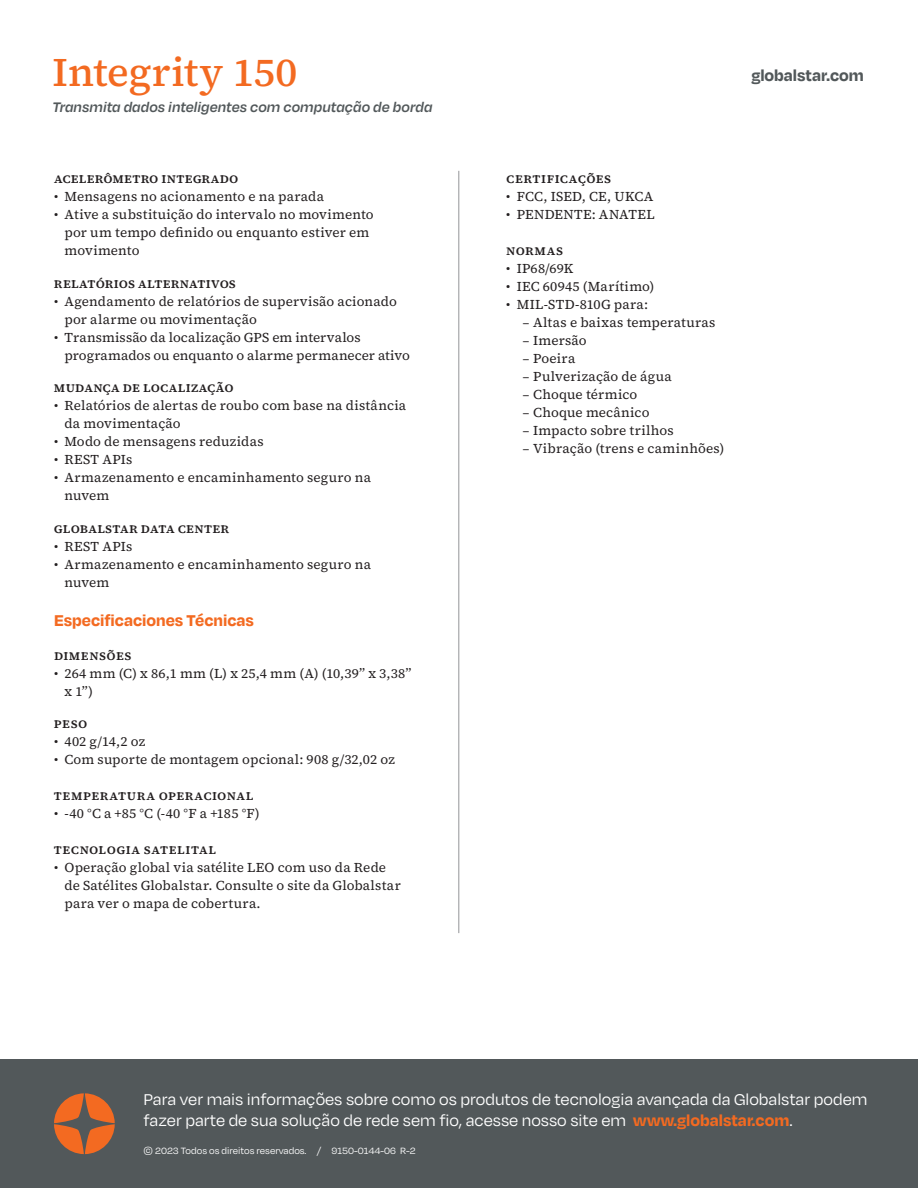
<style>
.page{position:relative;width:918px;height:1188px;background:#fff}
.page>*{position:absolute;margin:0;border:0;box-sizing:border-box;transform-origin:0 0}
.t1{font:500 40.5px "Source Serif 4";color:#f36a21}
.t2{font:18px/21px "Degular";color:#fff}
.t3{font:700 18px "Degular";color:#f36a21}
.t4{font:700 18px "Degular";color:#52585a}
.t5{font:italic 600 15.9px "Degular";letter-spacing:.005em;color:#52585a}
.t6{font:13.5px/18px "Source Serif 4";letter-spacing:.01em;color:#231f20}
.t7{font:600 13.5px "Source Serif 4";letter-spacing:.02em;color:#231f20}
.t8{font:600 13.5px "Source Serif 4";letter-spacing:.04em;color:#231f20}
.t9{font:10.5px "Degular";color:#fff}
.s1{font-family:"Degular"}
.s2{font-weight:700;color:#f36a21}
.s3{font-style:italic}
</style>
<div class="page">
<div style="left:0;top:1059px;width:918px;height:129px;background:#52585a"></div>
<svg style="left:54px;top:1093px;width:61px;height:61px"></svg>
<hr style="left:459px;top:171px;width:1px;height:762px;background:#939598">
<p class="t1" style="left:52px;top:45px;width:246px">Integrity 150</p>
<p class="t5" style="left:52px;top:97px;width:382px">Transmita dados inteligentes com computação de borda</p>
<p class="t7" style="left:54px;top:170px;width:186px">acelerômetro integrado</p>
<p class="t6" style="left:54px;top:188px;width:272px">• Mensagens no acionamento e na parada</p>
<p class="t6" style="left:64px;top:206px;width:311px;text-indent:-10px">• Ative a substituição do intervalo no movimento por um tempo definido ou enquanto estiver em movimento</p>
<p class="t7" style="left:54px;top:274px;width:184px">relatórios alternativos</p>
<p class="t6" style="left:64px;top:292px;width:334px;text-indent:-10px">• Agendamento de relatórios de supervisão acionado por alarme ou movimentação</p>
<p class="t6" style="left:64px;top:328px;width:347px;text-indent:-10px">• Transmissão da localização GPS em intervalos programados ou enquanto o alarme permanecer ativo</p>
<p class="t7" style="left:54px;top:379px;width:181px">mudança de localização</p>
<p class="t6" style="left:64px;top:397px;width:343px;text-indent:-10px">• Relatórios de alertas de roubo com base na distância da movimentação</p>
<p class="t6" style="left:54px;top:433px;width:211px">• Modo de mensagens reduzidas</p>
<p class="t6" style="left:54px;top:451px;width:80px">• REST APIs</p>
<p class="t6" style="left:64px;top:469px;width:308px;text-indent:-10px">• Armazenamento e encaminhamento seguro na nuvem</p>
<p class="t7" style="left:54px;top:519px;width:177px">globalstar data center</p>
<p class="t6" style="left:54px;top:537px;width:80px">• REST APIs</p>
<p class="t6" style="left:64px;top:555px;width:308px;text-indent:-10px">• Armazenamento e encaminhamento seguro na nuvem</p>
<p class="t3" style="left:54px;top:608px;width:202px">Especificaciones Técnicas</p>
<p class="t7" style="left:54px;top:646px;width:79px">dimensões</p>
<p class="t6" style="left:64px;top:664px;width:349px;text-indent:-10px">• 264 mm (C) x 86,1 mm (L) x 25,4 mm (A) (10,39” x 3,38” x 1”)</p>
<p class="t7" style="left:54px;top:715px;width:35px">peso</p>
<p class="t6" style="left:54px;top:733px;width:93px">• 402 g/14,2 oz</p>
<p class="t6" style="left:54px;top:751px;width:343px">• Com suporte de montagem opcional: 908 g/32,02 oz</p>
<p class="t8" style="left:54px;top:787px;width:201px">temperatura operacional</p>
<p class="t6" style="left:54px;top:805px;width:207px">• -40 °C a +85 °C (-40 °F a +185 °F)</p>
<p class="t8" style="left:54px;top:841px;width:164px">tecnologia satelital</p>
<p class="t6" style="left:64px;top:859px;width:338px;text-indent:-10px">• Operação global via satélite LEO com uso da Rede de Satélites Globalstar. Consulte o site da Globalstar para ver o mapa de cobertura.</p>
<p class="t4" style="left:751px;top:64px;width:114px">globalstar.com</p>
<p class="t7" style="left:506px;top:170px;width:107px">certificações</p>
<p class="t6" style="left:506px;top:188px;width:149px">• FCC, ISED, CE, UKCA</p>
<p class="t6" style="left:506px;top:206px;width:150px">• PENDENTE: ANATEL</p>
<p class="t7" style="left:506px;top:242px;width:58px">normas</p>
<p class="t6" style="left:506px;top:260px;width:69px">• IP68/69K</p>
<p class="t6" style="left:506px;top:278px;width:150px">• IEC 60945 (Marítimo)</p>
<p class="t6" style="left:506px;top:296px;width:143px">• MIL-STD-810G para:</p>
<p class="t6" style="left:523px;top:314px;width:194px"><span class="s1">–</span> Altas e baixas temperaturas</p>
<p class="t6" style="left:523px;top:332px;width:66px"><span class="s1">–</span> Imersão</p>
<p class="t6" style="left:523px;top:350px;width:54px"><span class="s1">–</span> Poeira</p>
<p class="t6" style="left:523px;top:368px;width:150px"><span class="s1">–</span> Pulverização de água</p>
<p class="t6" style="left:523px;top:386px;width:116px"><span class="s1">–</span> Choque térmico</p>
<p class="t6" style="left:523px;top:404px;width:128px"><span class="s1">–</span> Choque mecânico</p>
<p class="t6" style="left:523px;top:422px;width:153px"><span class="s1">–</span> Impacto sobre trilhos</p>
<p class="t6" style="left:523px;top:440px;width:203px"><span class="s1">–</span> Vibração (trens e caminhões)</p>
<p class="t2" style="left:144px;top:1089px;width:725px">Para ver mais informações sobre como os produtos de tecnologia avançada da Globalstar podem fazer parte de sua solução de rede sem fio, acesse nosso site em <span class="s2">www.globalstar.com</span>.</p>
<p class="t9" style="left:144px;top:1145px;width:274px">© 2023 Todos os direitos reservados. <span class="s3">|</span> 9150-0144-06 R-2</p>
</div>
